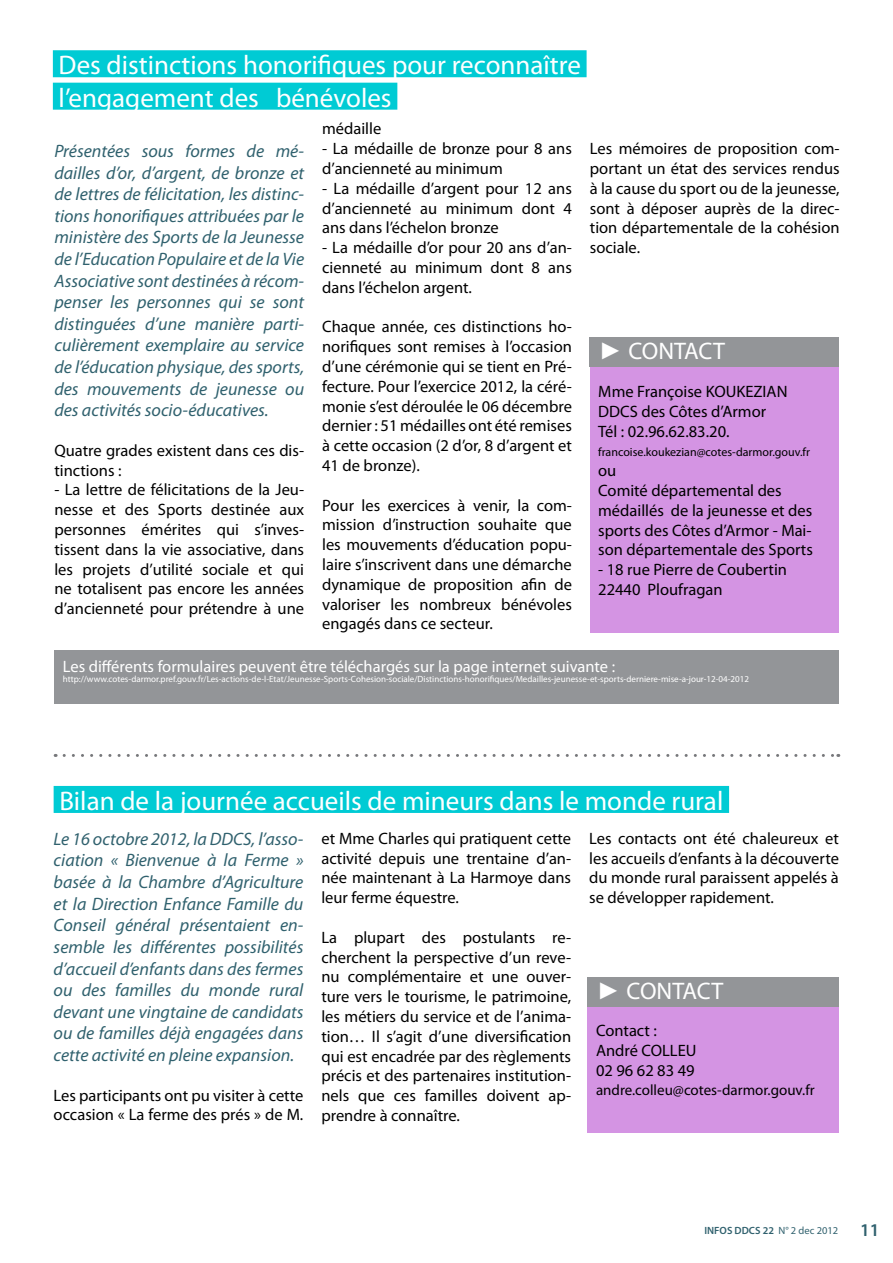
<style>
.page{position:relative;width:893px;height:1263px;background:#fff}
.page>*{position:absolute;margin:0;border:0;box-sizing:border-box;transform-origin:0 0}
.t1{font:27px/32.4px "Myriad Pro";color:#fff}
.t2{font:24px "Myriad Pro";letter-spacing:-.005em;color:#fff}
.t3{font:italic 18px/21.6px "Myriad Pro";color:#30616e;text-align:justify}
.t4{font:16.5px/19.8px "Myriad Pro";color:#000;text-align:justify}
.t5{font:16.5px "Myriad Pro";color:#fff}
.t6{font:15px "Myriad Pro";color:#000}
.t7{font:12px "Myriad Pro";color:#000}
.t8{font:600 10.5px "Myriad Pro";color:#30616e}
.t9{font:9px "Myriad Pro";color:#fff}
.s1{font-family:"Book Antiqua"}
.s2{font-weight:400}
.s3{font-size:18px}
</style>
<div class="page">
<div style="left:54px;top:786px;width:675px;height:27px;background:#00cbd4"></div>
<div style="left:590px;top:366px;width:249px;height:267px;background:#d494e3"></div>
<div style="left:589px;top:337px;width:250px;height:29px;background:#939598"></div>
<div style="left:587px;top:1006px;width:252px;height:126px;background:#d494e3"></div>
<div style="left:587px;top:977px;width:252px;height:29px;background:#939598"></div>
<div style="left:53px;top:50px;width:534px;height:27px;background:#00cbd4"></div>
<div style="left:53px;top:83px;width:344px;height:27px;background:#00cbd4"></div>
<svg style="left:64px;top:754px;width:775px;height:3px"></svg>
<div style="left:54px;top:651px;width:785px;height:53px;background:#939598"></div>
<h1 class="t1" style="left:59px;top:49px;width:524px">Des distinctions honorifiques pour reconnaître l’engagement des bénévoles</h1>
<p class="t3" style="left:54px;top:140px;width:251px">Présentées sous formes de mé&shy;dailles d’or, d’argent, de bronze et de lettres de félicitation, les distinc&shy;tions honorifiques attribuées par le ministère des Sports de la Jeunesse de l’Education Populaire et de la Vie Associative sont destinées à récom&shy;penser les personnes qui se sont distinguées d’une manière parti&shy;culièrement exemplaire au service de l’éducation physique, des sports, des mouvements de jeunesse ou des activités socio-éducatives.</p>
<p class="t4" style="left:54px;top:440px;width:251px">Quatre grades existent dans ces dis&shy;tinctions :</p>
<p class="t4" style="left:54px;top:480px;width:251px">- La lettre de félicitations de la Jeu&shy;nesse et des Sports destinée aux personnes émérites qui s’inves&shy;tissent dans la vie associative, dans les projets d’utilité sociale et qui ne totalisent pas encore les années d’ancienneté pour prétendre à une</p>
<p class="t4" style="left:322px;top:119px;width:61px">médaille</p>
<p class="t4" style="left:322px;top:138px;width:251px">- La médaille de bronze pour 8 ans d’ancienneté au minimum</p>
<p class="t4" style="left:322px;top:178px;width:251px">- La médaille d’argent pour 12 ans d’ancienneté au minimum dont 4 ans dans l’échelon bronze</p>
<p class="t4" style="left:322px;top:237px;width:251px">- La médaille d’or pour 20 ans d’an&shy;cienneté au minimum dont 8 ans dans l’échelon argent.</p>
<p class="t4" style="left:322px;top:317px;width:251px">Chaque année, ces distinctions ho&shy;norifiques sont remises à l’occasion d’une cérémonie qui se tient en Pré&shy;fecture. Pour l’exercice 2012, la céré&shy;monie s’est déroulée le 06 décembre dernier : 51 médailles ont été remises à cette occasion (2 d’or, 8 d’argent et 41 de bronze).</p>
<p class="t4" style="left:322px;top:495px;width:251px">Pour les exercices à venir, la com&shy;mission d’instruction souhaite que les mouvements d’éducation popu&shy;laire s’inscrivent dans une démarche dynamique de proposition afin de valoriser les nombreux bénévoles engagés dans ce secteur.</p>
<p class="t4" style="left:590px;top:138px;width:251px">Les mémoires de proposition com&shy;portant un état des services rendus à la cause du sport ou de la jeunesse, sont à déposer auprès de la direc&shy;tion départementale de la cohésion sociale.</p>
<h2 class="t2" style="left:599px;top:336px;width:128px"><span class="s1">►</span> CONTACT</h2>
<p class="t4" style="left:598px;top:381px;width:191px;text-align:left">Mme Françoise KOUKEZIAN<br>DDCS des Côtes d’Armor<br>Tél : 02.96.62.83.20.</p>
<p class="t7" style="left:598px;top:445px;width:213px">francoise.koukezian@cotes-darmor.gouv.fr</p>
<p class="t4" style="left:598px;top:460px;width:216px;text-align:left">ou<br>Comité départemental des médaillés de la jeunesse et des sports des Côtes d’Armor - Mai&shy;son départementale des Sports</p>
<p class="t4" style="left:598px;top:559px;width:190px">- 18 rue Pierre de Coubertin<br>22440 Ploufragan</p>
<p class="t5" style="left:63px;top:656px;width:554px">Les différents formulaires peuvent être téléchargés sur la page internet suivante :</p>
<p class="t9" style="left:63px;top:674px;width:688px">http://www.cotes-darmor.pref.gouv.fr/Les-actions-de-l-Etat/Jeunesse-Sports-Cohesion-sociale/Distinctions-honorifiques/Medailles-jeunesse-et-sports-derniere-mise-a-jour-12-04-2012</p>
<h1 class="t1" style="left:59px;top:784px;width:665px">Bilan de la journée accueils de mineurs dans le monde rural</h1>
<p class="t3" style="left:54px;top:828px;width:251px">Le 16 octobre 2012, la DDCS, l’asso&shy;ciation « Bienvenue à la Ferme » basée à la Chambre d’Agriculture et la Direction Enfance Famille du Conseil général présentaient en&shy;semble les différentes possibilités d’accueil d’enfants dans des fermes ou des familles du monde rural devant une vingtaine de candidats ou de familles déjà engagées dans cette activité en pleine expansion.</p>
<p class="t4" style="left:54px;top:1085px;width:251px">Les participants ont pu visiter à cette occasion « La ferme des prés » de M.</p>
<p class="t4" style="left:321px;top:828px;width:251px">et Mme Charles qui pratiquent cette activité depuis une trentaine d’an&shy;née maintenant à La Harmoye dans leur ferme équestre.</p>
<p class="t4" style="left:321px;top:927px;width:251px">La plupart des postulants re&shy;cherchent la perspective d’un reve&shy;nu complémentaire et une ouver&shy;ture vers le tourisme, le patrimoine, les métiers du service et de l’anima&shy;tion… Il s’agit d’une diversification qui est encadrée par des règlements précis et des partenaires institution&shy;nels que ces familles doivent ap&shy;prendre à connaître.</p>
<p class="t4" style="left:589px;top:828px;width:251px">Les contacts ont été chaleureux et les accueils d’enfants à la découverte du monde rural paraissent appelés à se développer rapidement.</p>
<h2 class="t2" style="left:597px;top:976px;width:128px"><span class="s1">►</span> CONTACT</h2>
<p class="t4" style="left:596px;top:1020px;width:102px;text-align:left">Contact :<br>André COLLEU<br>02 96 62 83 49</p>
<p class="t6" style="left:596px;top:1081px;width:220px">andre.colleu@cotes-darmor.gouv.fr</p>
<p class="t8" style="left:704px;top:1224px;width:177px">INFOS DDCS 22 <span class="s2">N° 2 dec 2012</span> <span class="s3">11</span></p>
</div>
